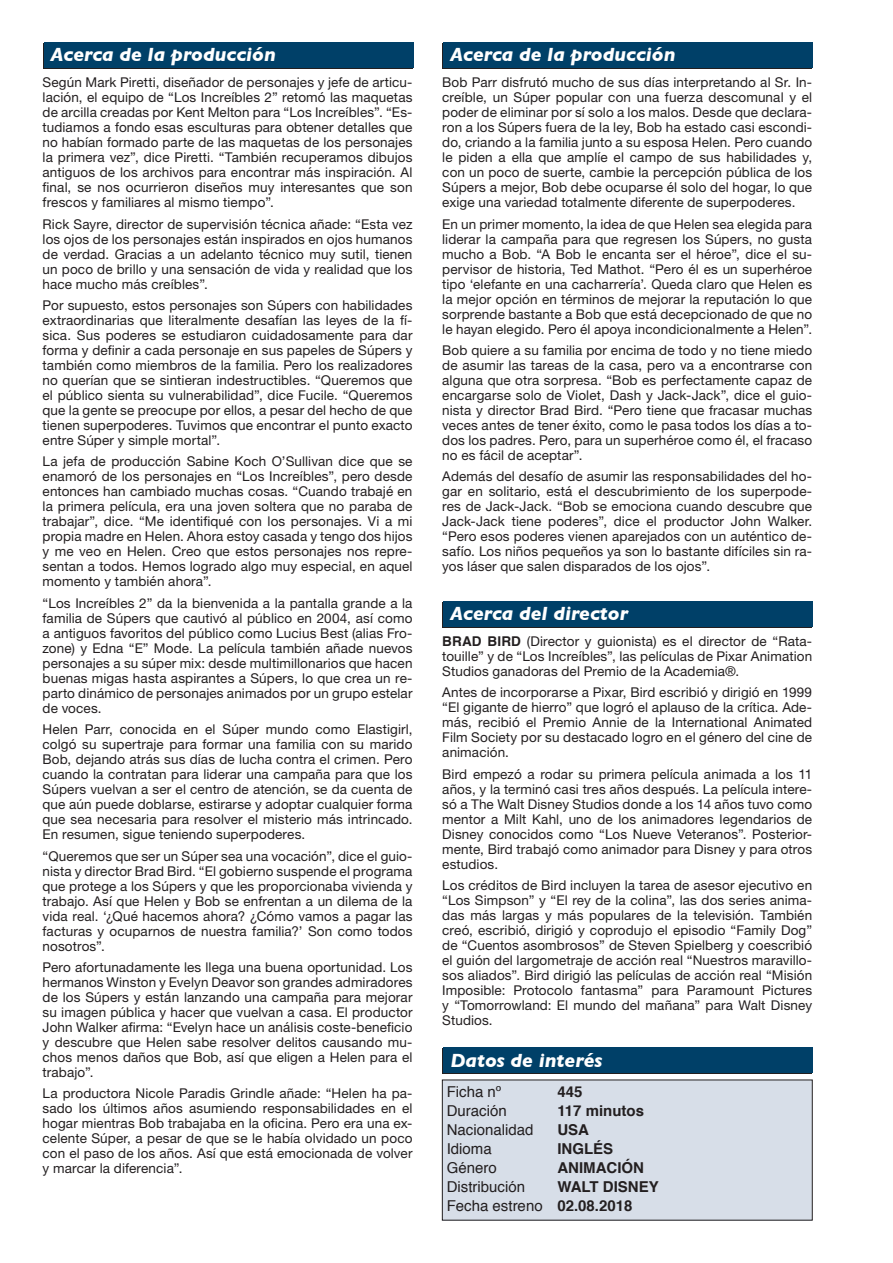
<style>
.page{position:relative;width:893px;height:1263px;background:#fff}
.page>*{position:absolute;margin:0;border:0;box-sizing:border-box;transform-origin:0 0}
.t1{font:italic 700 19.5px "Gill Sans";color:#fff}
.t2{font:15px "Helvetica";color:#231f20}
.t3{font:700 15px "Helvetica";color:#231f20}
.t4{font:13.5px/15px "Helvetica Neue";letter-spacing:.01em;color:#231f20;text-align:justify}
.s1{font-family:"Helvetica";font-weight:700}
.s2{font-weight:700}
</style>
<div class="page">
<div style="left:43px;top:44px;width:369px;height:25px;background:#231f20"></div>
<div style="left:44px;top:43px;width:370px;height:25px;background:#004068"></div>
<div style="left:442px;top:1049px;width:370px;height:25px;background:#231f20"></div>
<div style="left:443px;top:1048px;width:370px;height:25px;background:#004068"></div>
<div style="left:442px;top:1080px;width:370px;height:140px;background:#d7dee8"></div>
<div style="left:442px;top:602px;width:370px;height:26px;background:#231f20"></div>
<div style="left:443px;top:601px;width:370px;height:26px;background:#004068"></div>
<div style="left:442px;top:44px;width:370px;height:25px;background:#231f20"></div>
<div style="left:443px;top:43px;width:370px;height:25px;background:#004068"></div>
<p class="t1" style="left:51px;top:43px;width:227px">Acerca de la producción</p>
<p class="t4" style="left:43px;top:75px;width:371px">Según Mark Piretti, diseñador de personajes y jefe de articu&shy;lación, el equipo de “Los Increíbles 2” retomó las maquetas de arcilla creadas por Kent Melton para “Los Increíbles”. “Es&shy;tudiamos a fondo esas esculturas para obtener detalles que no habían formado parte de las maquetas de los personajes la primera vez”, dice Piretti. “También recuperamos dibujos antiguos de los archivos para encontrar más inspiración. Al final, se nos ocurrieron diseños muy interesantes que son frescos y familiares al mismo tiempo”.</p>
<p class="t4" style="left:43px;top:216px;width:371px">Rick Sayre, director de supervisión técnica añade: “Esta vez los ojos de los personajes están inspirados en ojos humanos de verdad. Gracias a un adelanto técnico muy sutil, tienen un poco de brillo y una sensación de vida y realidad que los hace mucho más creíbles”.</p>
<p class="t4" style="left:43px;top:297px;width:371px">Por supuesto, estos personajes son Súpers con habilidades extraordinarias que literalmente desafían las leyes de la fí&shy;sica. Sus poderes se estudiaron cuidadosamente para dar forma y definir a cada personaje en sus papeles de Súpers y también como miembros de la familia. Pero los realizadores no querían que se sintieran indestructibles. “Queremos que el público sienta su vulnerabilidad”, dice Fucile. “Queremos que la gente se preocupe por ellos, a pesar del hecho de que tienen superpoderes. Tuvimos que encontrar el punto exacto entre Súper y simple mortal”.</p>
<p class="t4" style="left:43px;top:454px;width:371px">La jefa de producción Sabine Koch O’Sullivan dice que se enamoró de los personajes en “Los Increíbles”, pero desde entonces han cambiado muchas cosas. “Cuando trabajé en la primera película, era una joven soltera que no paraba de trabajar”, dice. “Me identifiqué con los personajes. Vi a mi propia madre en Helen. Ahora estoy casada y tengo dos hijos y me veo en Helen. Creo que estos personajes nos repre&shy;sentan a todos. Hemos logrado algo muy especial, en aquel momento y también ahora”.</p>
<p class="t4" style="left:43px;top:595px;width:371px">“Los Increíbles 2” da la bienvenida a la pantalla grande a la familia de Súpers que cautivó al público en 2004, así como a antiguos favoritos del público como Lucius Best (alias Fro&shy;zone) y Edna “E” Mode. La película también añade nuevos personajes a su súper mix: desde multimillonarios que hacen buenas migas hasta aspirantes a Súpers, lo que crea un re&shy;parto dinámico de personajes animados por un grupo estelar de voces.</p>
<p class="t4" style="left:43px;top:722px;width:371px">Helen Parr, conocida en el Súper mundo como Elastigirl, colgó su supertraje para formar una familia con su marido Bob, dejando atrás sus días de lucha contra el crimen. Pero cuando la contratan para liderar una campaña para que los Súpers vuelvan a ser el centro de atención, se da cuenta de que aún puede doblarse, estirarse y adoptar cualquier forma que sea necesaria para resolver el misterio más intrincado.<br>En resumen, sigue teniendo superpoderes.</p>
<p class="t4" style="left:43px;top:848px;width:371px">“Queremos que ser un Súper sea una vocación”, dice el guio&shy;nista y director Brad Bird. “El gobierno suspende el programa que protege a los Súpers y que les proporcionaba vivienda y trabajo. Así que Helen y Bob se enfrentan a un dilema de la vida real. ‘¿Qué hacemos ahora? ¿Cómo vamos a pagar las facturas y ocuparnos de nuestra familia?’ Son como todos nosotros”.</p>
<p class="t4" style="left:43px;top:959px;width:371px">Pero afortunadamente les llega una buena oportunidad. Los hermanos Winston y Evelyn Deavor son grandes admiradores de los Súpers y están lanzando una campaña para mejorar su imagen pública y hacer que vuelvan a casa. El productor John Walker afirma: “Evelyn hace un análisis coste-beneficio y descubre que Helen sabe resolver delitos causando mu&shy;chos menos daños que Bob, así que eligen a Helen para el trabajo”.</p>
<p class="t4" style="left:43px;top:1086px;width:371px">La productora Nicole Paradis Grindle añade: “Helen ha pa&shy;sado los últimos años asumiendo responsabilidades en el hogar mientras Bob trabajaba en la oficina. Pero era una ex&shy;celente Súper, a pesar de que se le había olvidado un poco con el paso de los años. Así que está emocionada de volver y marcar la diferencia”.</p>
<p class="t1" style="left:450px;top:43px;width:227px">Acerca de la producción</p>
<p class="t4" style="left:442px;top:75px;width:371px">Bob Parr disfrutó mucho de sus días interpretando al Sr. In&shy;creíble, un Súper popular con una fuerza descomunal y el poder de eliminar por sí solo a los malos. Desde que declara&shy;ron a los Súpers fuera de la ley, Bob ha estado casi escondi&shy;do, criando a la familia junto a su esposa Helen. Pero cuando le piden a ella que amplíe el campo de sus habilidades y, con un poco de suerte, cambie la percepción pública de los Súpers a mejor, Bob debe ocuparse él solo del hogar, lo que exige una variedad totalmente diferente de superpoderes.</p>
<p class="t4" style="left:442px;top:216px;width:371px">En un primer momento, la idea de que Helen sea elegida para liderar la campaña para que regresen los Súpers, no gusta mucho a Bob. “A Bob le encanta ser el héroe”, dice el su&shy;pervisor de historia, Ted Mathot. “Pero él es un superhéroe tipo ‘elefante en una cacharrería’. Queda claro que Helen es la mejor opción en términos de mejorar la reputación lo que sorprende bastante a Bob que está decepcionado de que no le hayan elegido. Pero él apoya incondicionalmente a Helen”.</p>
<p class="t4" style="left:442px;top:342px;width:371px">Bob quiere a su familia por encima de todo y no tiene miedo de asumir las tareas de la casa, pero va a encontrarse con alguna que otra sorpresa. “Bob es perfectamente capaz de encargarse solo de Violet, Dash y Jack-Jack”, dice el guio&shy;nista y director Brad Bird. “Pero tiene que fracasar muchas veces antes de tener éxito, como le pasa todos los días a to&shy;dos los padres. Pero, para un superhéroe como él, el fracaso no es fácil de aceptar”.</p>
<p class="t4" style="left:442px;top:469px;width:371px">Además del desafío de asumir las responsabilidades del ho&shy;gar en solitario, está el descubrimiento de los superpode&shy;res de Jack-Jack. “Bob se emociona cuando descubre que Jack-Jack tiene poderes”, dice el productor John Walker. “Pero esos poderes vienen aparejados con un auténtico de&shy;safío. Los niños pequeños ya son lo bastante difíciles sin ra&shy;yos láser que salen disparados de los ojos”.</p>
<p class="t1" style="left:450px;top:602px;width:179px">Acerca del director</p>
<p class="t4" style="left:442px;top:633px;width:371px"><span class="s1">BRAD BIRD</span> (Director y guionista) es el director de “Rata&shy;touille” y de “Los Increíbles”, las películas de Pixar Animation Studios ganadoras del Premio de la Academia®.</p>
<p class="t4" style="left:442px;top:685px;width:371px">Antes de incorporarse a Pixar, Bird escribió y dirigió en 1999 “El gigante de hierro” que logró el aplauso de la crítica. Ade&shy;más, recibió el Premio Annie de la International Animated Film Society por su destacado logro en el género del cine de animación.</p>
<p class="t4" style="left:442px;top:766px;width:371px">Bird empezó a rodar su primera película animada a los 11 años, y la terminó casi tres años después. La película intere&shy;só a The Walt Disney Studios donde a los 14 años tuvo como mentor a Milt Kahl, uno de los animadores legendarios de Disney conocidos como “Los Nueve Veteranos”. Posterior&shy;mente, Bird trabajó como animador para Disney y para otros estudios.</p>
<p class="t4" style="left:442px;top:878px;width:371px">Los créditos de Bird incluyen la tarea de asesor ejecutivo en “Los Simpson” y “El rey de la colina”, las dos series anima&shy;das más largas y más populares de la televisión. También creó, escribió, dirigió y coprodujo el episodio “Family Dog” de “Cuentos asombrosos” de Steven Spielberg y coescribió el guión del largometraje de acción real “Nuestros maravillo&shy;sos aliados”. Bird dirigió las películas de acción real “Misión Imposible: Protocolo fantasma” para Paramount Pictures y “Tomorrowland: El mundo del mañana” para Walt Disney Studios.</p>
<p class="t1" style="left:450px;top:1048px;width:154px">Datos de interés</p>
<p class="t2" style="left:447px;top:1080px;width:56px">Ficha nº</p>
<p class="t3" style="left:557px;top:1079px;width:27px">445</p>
<p class="t2" style="left:447px;top:1099px;width:62px">Duración</p>
<p class="t3" style="left:557px;top:1098px;width:88px">117 minutos</p>
<p class="t2" style="left:447px;top:1118px;width:88px">Nacionalidad</p>
<p class="t3" style="left:557px;top:1117px;width:33px">USA</p>
<p class="t2" style="left:447px;top:1137px;width:47px">Idioma</p>
<p class="t3" style="left:557px;top:1136px;width:57px">INGLÉS</p>
<p class="t2" style="left:447px;top:1156px;width:52px">Género</p>
<p class="t3" style="left:557px;top:1155px;width:88px">ANIMACIÓN</p>
<p class="t2" style="left:447px;top:1175px;width:80px">Distribución</p>
<p class="t3" style="left:557px;top:1174px;width:103px">WALT DISNEY</p>
<p class="t2" style="left:447px;top:1194px;width:187px">Fecha estreno <span class="s2">02.08.2018</span></p>
</div>
